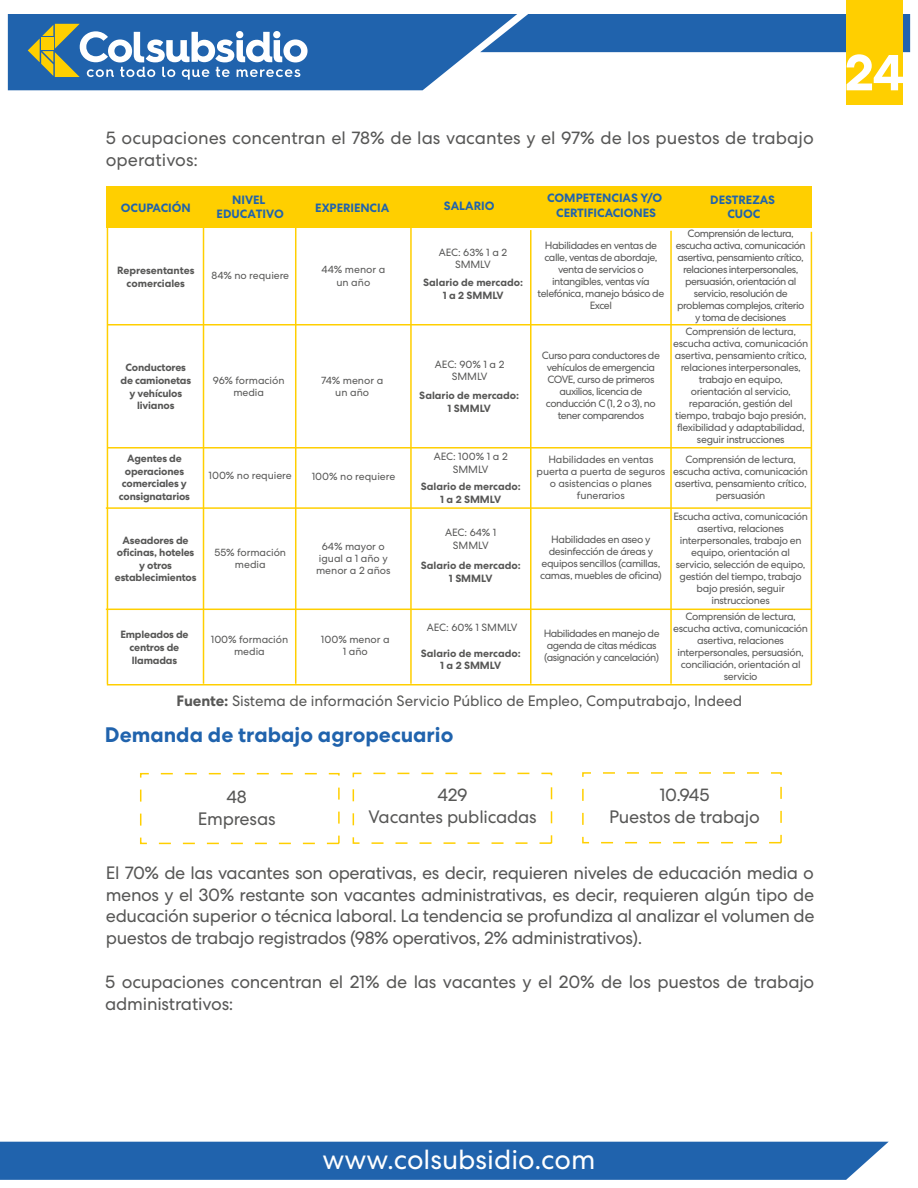
<style>
.page{position:relative;width:918px;height:1188px;background:#fff}
.page>*{position:absolute;margin:0;border:0;box-sizing:border-box;transform-origin:0 0}
.t1{font:700 51.45px "Centra No 2";color:#fff}
.t2{font:27.6px "Centra No 2";color:#fff}
.t3{font:700 21px "Centra No 2";color:#2063ad}
.t4{font:18px/21.6px "Centra No 2";letter-spacing:-.015em;color:#575756}
.t5{font:15px "Centra No 2";letter-spacing:-.005em;color:#575756}
.t6{font:700 12px/14.4px "Centra No 2";color:#2063ad;text-align:center}
.t7{font:10.5px/12px "Centra No 2";letter-spacing:-.035em;color:#575756;text-align:center}
.t8{font:700 10.5px/12.6px "Centra No 2";letter-spacing:-.015em;color:#575756;text-align:center}
.t9{font:10.5px/12px "Centra No 2";color:#575756;text-align:center}
.t10{font:10.5px/12px "Centra No 2";letter-spacing:-.005em;color:#575756;text-align:center}
.t11{font:10.5px/12px "Centra No 2";letter-spacing:-.015em;color:#575756;text-align:center}
.s1{font-weight:700}
</style>
<div class="page">
<hr style="left:107px;top:227px;width:1px;height:457px;background:#ffcf00">
<hr style="left:670px;top:231px;width:2px;height:453px;background:#ffcf00">
<hr style="left:811px;top:232px;width:1px;height:453px;background:#ffcf00">
<hr style="left:107px;top:684px;width:704px;height:2px;background:#ffcf00">
<hr style="left:106px;top:609px;width:705px;height:1px;background:#ffcf00">
<hr style="left:106px;top:507px;width:705px;height:2px;background:#ffcf00">
<hr style="left:108px;top:447px;width:704px;height:2px;background:#ffcf00">
<hr style="left:107px;top:324px;width:704px;height:2px;background:#ffcf00">
<hr style="left:530px;top:230px;width:2px;height:454px;background:#ffcf00">
<hr style="left:410px;top:223px;width:2px;height:461px;background:#ffcf00">
<hr style="left:295px;top:213px;width:1px;height:471px;background:#ffcf00">
<hr style="left:203px;top:211px;width:1px;height:473px;background:#ffcf00">
<svg style="left:8px;top:14px;width:902px;height:76px"></svg>
<div style="left:847px;top:0;width:56px;height:104px;background:#ffcf00"></div>
<div style="left:107px;top:186px;width:705px;height:41px;background:#ffcf00"></div>
<svg style="left:140px;top:772px;width:642px;height:73px"></svg>
<div style="left:0;top:1142px;width:889px;height:38px;background:#2063ad"></div>
<h3 class="t4" style="left:106px;top:127px;width:709px">5 ocupaciones concentran el 78% de las vacantes y el 97% de los puestos de trabajo operativos:</h3>
<p class="t6" style="left:121px;top:201px;width:71px">OCUPACIÓN</p>
<p class="t6" style="left:217px;top:193px;width:69px">NIVEL<br>EDUCATIVO</p>
<p class="t6" style="left:315px;top:200px;width:76px">EXPERIENCIA</p>
<p class="t6" style="left:444px;top:199px;width:52px">SALARIO</p>
<p class="t6" style="left:547px;top:191px;width:116px">COMPETENCIAS Y/O<br>CERTIFICACIONES</p>
<p class="t6" style="left:710px;top:193px;width:66px">DESTREZAS<br>CUOC</p>
<p class="t7" style="left:688px;top:227px;width:108px">Comprensión de lectura,</p>
<p class="t8" style="left:117px;top:265px;width:79px">Representantes comerciales</p>
<p class="t10" style="left:212px;top:269px;width:79px">84% no requiere</p>
<p class="t9" style="left:322px;top:263px;width:65px;line-height:12.6px">44% menor a un año</p>
<p class="t7" style="left:544px;top:239px;width:115px">Habilidades en ventas de calle, ventas de abordaje, venta de servicios o intangibles, ventas vía</p>
<p class="t7" style="left:676px;top:239px;width:131px">escucha activa, comunicación asertiva, pensamiento crítico, relaciones interpersonales, persuasión, orientación al</p>
<p class="t10" style="left:439px;top:246px;width:70px;line-height:12.6px">AEC: 63% 1 a 2<br>SMMLV</p>
<p class="t8" style="left:423px;top:276px;width:101px">Salario de mercado:</p>
<p class="t8" style="left:443px;top:289px;width:62px">1 a 2 SMMLV</p>
<p class="t7" style="left:538px;top:287px;width:128px">telefónica, manejo básico de</p>
<p class="t7" style="left:694px;top:287px;width:95px">servicio, resolución de</p>
<p class="t7" style="left:590px;top:299px;width:24px">Excel</p>
<p class="t7" style="left:677px;top:299px;width:129px">problemas complejos, criterio y toma de decisiones</p>
<p class="t7" style="left:673px;top:325px;width:136px">Comprensión de lectura, escucha activa, comunicación</p>
<p class="t7" style="left:542px;top:349px;width:120px">Curso para conductores de</p>
<p class="t7" style="left:675px;top:349px;width:133px">asertiva, pensamiento crítico,</p>
<p class="t7" style="left:435px;top:358px;width:71px">AEC: 90% 1 a 2</p>
<p class="t7" style="left:547px;top:361px;width:110px">vehículos de emergencia</p>
<p class="t7" style="left:681px;top:361px;width:122px">relaciones interpersonales,</p>
<p class="t8" style="left:126px;top:362px;width:62px">Conductores</p>
<p class="t8" style="left:120px;top:374px;width:72px">de camionetas</p>
<p class="t10" style="left:213px;top:374px;width:73px">96% formación</p>
<p class="t7" style="left:321px;top:374px;width:64px">74% menor a</p>
<p class="t7" style="left:452px;top:371px;width:37px">SMMLV</p>
<p class="t7" style="left:547px;top:373px;width:109px">COVE, curso de primeros</p>
<p class="t7" style="left:699px;top:373px;width:86px">trabajo en equipo,</p>
<p class="t8" style="left:130px;top:387px;width:54px">y vehículos livianos</p>
<p class="t7" style="left:233px;top:386px;width:32px">media</p>
<p class="t7" style="left:335px;top:386px;width:35px">un año</p>
<p class="t8" style="left:419px;top:389px;width:101px">Salario de mercado:<br>1 SMMLV</p>
<p class="t7" style="left:546px;top:385px;width:111px">auxilios, licencia de conducción C (1, 2 o 3), no tener comparendos</p>
<p class="t7" style="left:675px;top:385px;width:133px">orientación al servicio, reparación, gestión del tiempo, trabajo bajo presión, flexibilidad y adaptabilidad, seguir instrucciones</p>
<p class="t8" style="left:127px;top:452px;width:56px">Agentes de</p>
<p class="t7" style="left:434px;top:450px;width:76px">AEC: 100% 1 a 2</p>
<p class="t11" style="left:548px;top:454px;width:107px">Habilidades en ventas</p>
<p class="t7" style="left:685px;top:453px;width:112px">Comprensión de lectura,</p>
<p class="t8" style="left:122px;top:465px;width:67px;text-align:left">operaciones comerciales y</p>
<p class="t10" style="left:209px;top:470px;width:85px">100% no requiere</p>
<p class="t9" style="left:312px;top:470px;width:85px">100% no requiere</p>
<p class="t7" style="left:453px;top:463px;width:37px">SMMLV</p>
<p class="t8" style="left:421px;top:480px;width:101px">Salario de mercado:</p>
<p class="t11" style="left:537px;top:466px;width:130px">puerta a puerta de seguros o asistencias o planes</p>
<p class="t7" style="left:673px;top:465px;width:136px;text-align:left">escucha activa, comunicación asertiva, pensamiento crítico,</p>
<p class="t8" style="left:119px;top:490px;width:73px">consignatarios</p>
<p class="t8" style="left:440px;top:493px;width:62px">1 a 2 SMMLV</p>
<p class="t11" style="left:577px;top:490px;width:49px">funerarios</p>
<p class="t7" style="left:673px;top:485px;width:136px;line-height:20.4px">persuasión<br>Escucha activa, comunicación</p>
<p class="t8" style="left:115px;top:534px;width:83px">Aseadores de oficinas, hoteles y otros establecimientos</p>
<p class="t10" style="left:215px;top:546px;width:73px">55% formación media</p>
<p class="t9" style="left:316px;top:540px;width:76px">64% mayor o igual a 1 año y menor a 2 años</p>
<p class="t7" style="left:540px;top:533px;width:123px">Habilidades en aseo y desinfección de áreas y equipos sencillos (camillas, camas, muebles de oficina)</p>
<p class="t7" style="left:676px;top:522px;width:131px">asertiva, relaciones interpersonales, trabajo en equipo, orientación al servicio, selección de equipo, gestión del tiempo, trabajo bajo presión, seguir instrucciones</p>
<p class="t7" style="left:685px;top:611px;width:112px">Comprensión de lectura,</p>
<p class="t9" style="left:445px;top:526px;width:53px;line-height:12.6px">AEC: 64% 1<br>SMMLV</p>
<p class="t8" style="left:421px;top:560px;width:101px">Salario de mercado:<br>1 SMMLV</p>
<p class="t9" style="left:427px;top:621px;width:92px">AEC: 60% 1 SMMLV</p>
<p class="t8" style="left:421px;top:647px;width:101px">Salario de mercado:<br>1 a 2 SMMLV</p>
<p class="t7" style="left:544px;top:628px;width:117px;text-align:left">Habilidades en manejo de agenda de citas médicas (asignación y cancelación)</p>
<p class="t7" style="left:673px;top:623px;width:136px">escucha activa, comunicación asertiva, relaciones interpersonales, persuasión, conciliación, orientación al servicio</p>
<h3 class="t5" style="left:177px;top:692px;width:567px"><span class="s1">Fuente:</span> Sistema de información Servicio Público de Empleo, Computrabajo, Indeed</h3>
<h3 class="t3" style="left:105px;top:722px;width:350px">Demanda de trabajo agropecuario</h3>
<p class="t8" style="left:120px;top:629px;width:70px">Empleados de centros de llamadas</p>
<p class="t10" style="left:211px;top:634px;width:79px">100% formación media</p>
<p class="t9" style="left:321px;top:634px;width:70px">100% menor a<br>1 año</p>
<h3 class="t4" style="left:226px;top:786px;width:22px">48</h3>
<h3 class="t4" style="left:437px;top:784px;width:32px">429</h3>
<h3 class="t4" style="left:659px;top:784px;width:52px">10.945</h3>
<h3 class="t4" style="left:198px;top:807px;width:79px">Empresas</h3>
<h3 class="t4" style="left:369px;top:806px;width:170px">Vacantes publicadas</h3>
<h3 class="t4" style="left:609px;top:806px;width:152px">Puestos de trabajo</h3>
<p class="t4" style="left:106px;top:862px;width:710px;text-align:justify">El 70% de las vacantes son operativas, es decir, requieren niveles de educación media o menos y el 30% restante son vacantes administrativas, es decir, requieren algún tipo de educación superior o técnica laboral. La tendencia se profundiza al analizar el volumen de puestos de trabajo registrados (98% operativos, 2% administrativos).</p>
<h3 class="t4" style="left:105px;top:971px;width:711px">5 ocupaciones concentran el 21% de las vacantes y el 20% de los puestos de trabajo administrativos:</h3>
<h1 class="t1" style="left:845px;top:42px;width:61px">24</h1>
<h2 class="t2" style="left:323px;top:1144px;width:274px">www.colsubsidio.com</h2>
</div>
